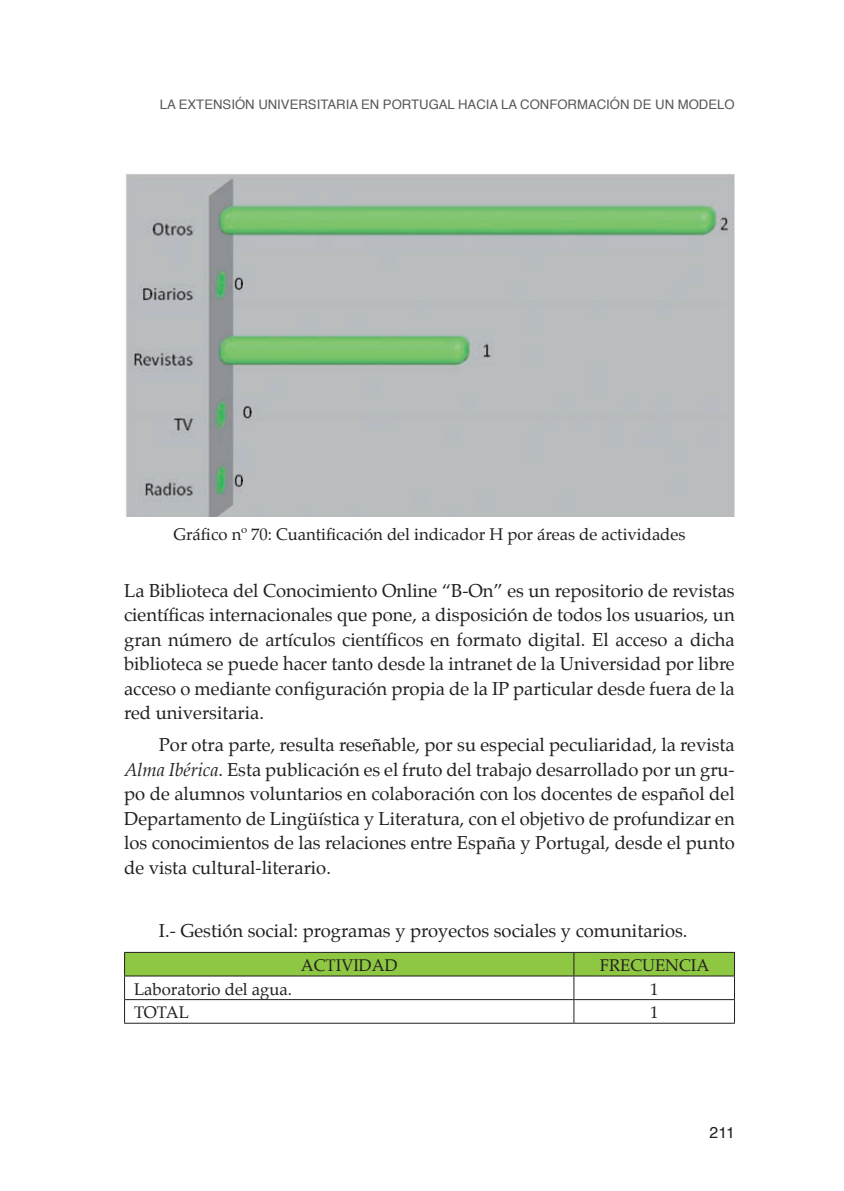
<style>
.page{position:relative;width:844px;height:1191px;background:#fff}
.page>*{position:absolute;margin:0;border:0;box-sizing:border-box;transform-origin:0 0}
.t1{font:18.38px/24.5px "Palatino";color:#231f20;text-align:justify}
.t2{font:16.62px "Palatino";color:#231f20}
.t3{font:15.75px "Helvetica";color:#231f20}
.t4{font:13.12px "Helvetica";color:#57585a}
.s1{font-style:italic}
</style>
<div class="page">
<svg style="left:124px;top:952px;width:610px;height:70px"></svg>
<hr style="left:124px;top:1022px;width:449px;height:1px;background:#231f20">
<hr style="left:573px;top:1022px;width:161px;height:1px;background:#231f20">
<img style="left:125px;top:174px;width:609px;height:342px">
<p class="t4" style="left:160px;top:94px;width:576px">LA EXTENSIÓN UNIVERSITARIA EN PORTUGAL HACIA LA CONFORMACIÓN DE UN MODELO</p>
<p class="t2" style="left:173px;top:520px;width:513px">Gráfico nº 70: Cuantificación del indicador H por áreas de actividades</p>
<p class="t1" style="left:124px;top:578px;width:612px">La Biblioteca del Conocimiento Online “B-On” es un repositorio de revistas científicas internacionales que pone, a disposición de todos los usuarios, un gran número de artículos científicos en formato digital. El acceso a dicha biblioteca se puede hacer tanto desde la intranet de la Universidad por libre acceso o mediante configuración propia de la IP particular desde fuera de la red universitaria.</p>
<p class="t1" style="left:124px;top:732px;width:612px;text-indent:35px">Por otra parte, resulta reseñable, por su especial peculiaridad, la revista <span class="s1">Alma Ibérica</span>. Esta publicación es el fruto del trabajo desarrollado por un gru&shy;po de alumnos voluntarios en colaboración con los docentes de español del Departamento de Lingüística y Literatura, con el objetivo de profundizar en los conocimientos de las relaciones entre España y Portugal, desde el punto de vista cultural-literario.</p>
<p class="t1" style="left:159px;top:919px;width:530px">I.- Gestión social: programas y proyectos sociales y comunitarios.</p>
<p class="t2" style="left:301px;top:951px;width:98px">ACTIVIDAD</p>
<p class="t2" style="left:599px;top:951px;width:111px">FRECUENCIA</p>
<p class="t2" style="left:134px;top:975px;width:159px">Laboratorio del agua.</p>
<p class="t2" style="left:650px;top:975px;width:10px">1</p>
<p class="t2" style="left:134px;top:998px;width:57px">TOTAL</p>
<p class="t2" style="left:650px;top:998px;width:10px">1</p>
<p class="t3" style="left:709px;top:1120px;width:27px">211</p>
</div>
